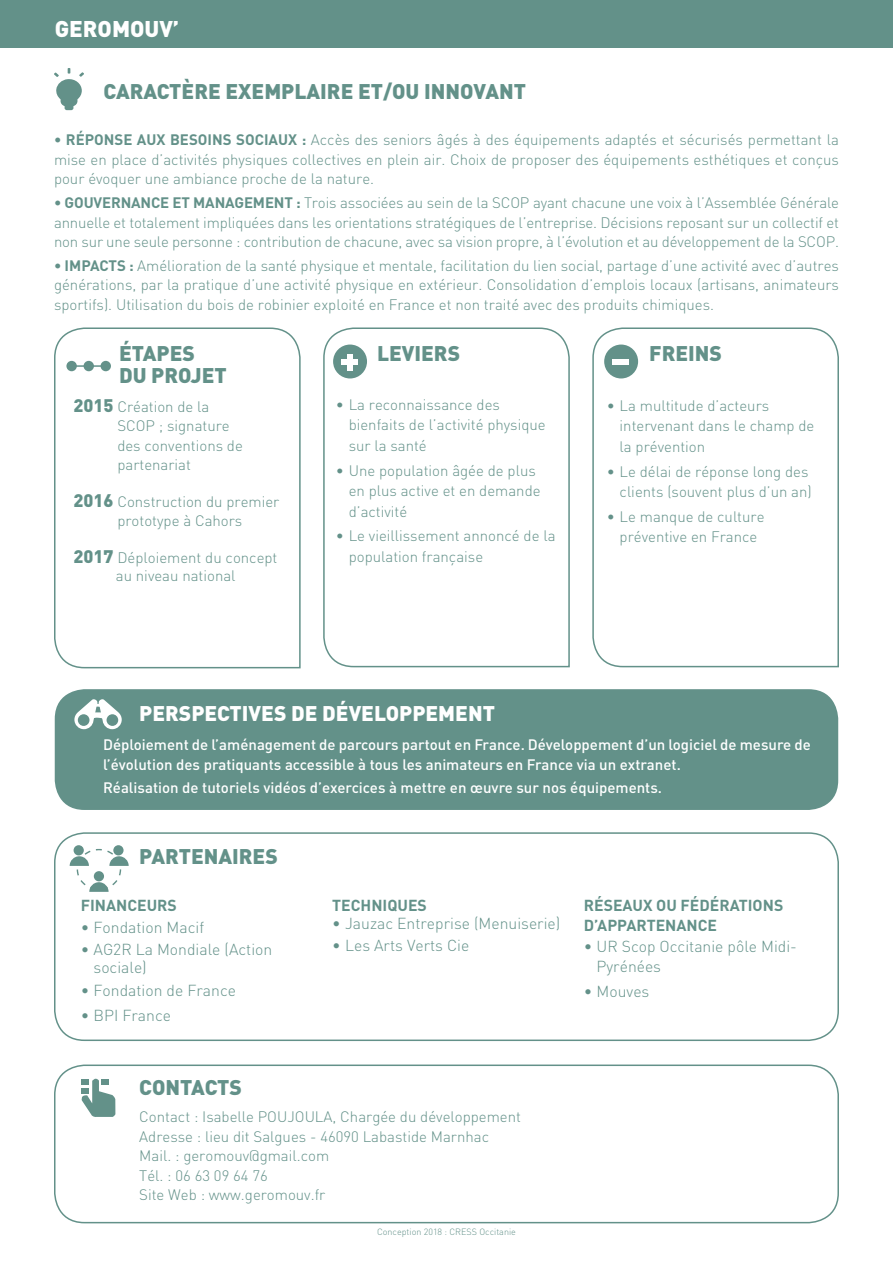
<style>
.page{position:relative;width:893px;height:1263px;background:#fff}
.page>*{position:absolute;margin:0;border:0;box-sizing:border-box;transform-origin:0 0}
.t1{font:900 22.5px "DIN";color:#fff}
.t2{font:900 21px/22.5px "DIN";color:#639189}
.t3{font:900 21px "DIN";color:#fff}
.t4{font:300 15.75px/18px "DIN";color:#639189}
.t5{font:700 15.75px/20.5px "DIN";color:#639189}
.t6{font:300 15px/19.5px "DIN";color:#639189}
.t7{font:500 15px/19.5px "DIN";color:#fff}
.t8{font:300 9px "DIN";color:#639189}
.s1{font-weight:700}
.s2{font-weight:900;font-size:18px}
</style>
<div class="page">
<div style="left:55px;top:689px;width:783px;height:121px;background:#639189;border-radius:30px"></div>
<div style="left:0;top:0;width:893px;height:48px;background:#639189"></div>
<svg style="left:54px;top:68px;width:30px;height:42px"></svg>
<svg style="left:323px;top:327px;width:247px;height:341px"></svg>
<svg style="left:592px;top:327px;width:247px;height:341px"></svg>
<svg style="left:54px;top:327px;width:247px;height:342px"></svg>
<div style="left:604px;top:345px;width:34px;height:33px;background:#639189;border-radius:50%"></div>
<div style="left:613px;top:359px;width:16px;height:6px;background:#fff"></div>
<div style="left:333px;top:345px;width:34px;height:33px;background:#639189;border-radius:50%"></div>
<div style="left:342px;top:359px;width:16px;height:6px;background:#fff"></div>
<div style="left:347px;top:354px;width:6px;height:16px;background:#fff"></div>
<div style="left:66px;top:361px;width:11px;height:10px;background:#639189;border-radius:50%"></div>
<div style="left:84px;top:361px;width:10px;height:10px;background:#639189;border-radius:50%"></div>
<div style="left:101px;top:361px;width:10px;height:10px;background:#639189;border-radius:50%"></div>
<hr style="left:71px;top:365px;width:33px;height:2px;background:#639189">
<div style="left:54px;top:832px;width:785px;height:209px;border:2px solid #639189;border-radius:30px"></div>
<div style="left:54px;top:1064px;width:785px;height:159px;border:2px solid #639189;border-radius:30px"></div>
<svg style="left:74px;top:845px;width:10px;height:10px"></svg>
<svg style="left:113px;top:845px;width:11px;height:10px"></svg>
<svg style="left:70px;top:849px;width:59px;height:43px"></svg>
<svg style="left:81px;top:1078px;width:34px;height:39px"></svg>
<div style="left:82px;top:1088px;width:7px;height:6px;background:#639189"></div>
<div style="left:82px;top:1079px;width:7px;height:6px;background:#639189"></div>
<div style="left:102px;top:1079px;width:7px;height:6px;background:#639189"></div>
<svg style="left:74px;top:699px;width:48px;height:30px"></svg>
<div style="left:78px;top:714px;width:11px;height:12px;background:#639189;border-radius:50%"></div>
<div style="left:107px;top:714px;width:11px;height:12px;background:#639189;border-radius:50%"></div>
<h1 class="t1" style="left:55px;top:14px;width:126px">GEROMOUV’</h1>
<h2 class="t2" style="left:103px;top:79px;width:424px">CARACTÈRE EXEMPLAIRE ET/OU INNOVANT</h2>
<p class="t6" style="left:54px;top:130px;width:786px;text-align:justify"><span class="s1">• RÉPONSE AUX BESOINS SOCIAUX :</span> Accès des seniors âgés à des équipements adaptés et sécurisés permettant la mise en place d’activités physiques collectives en plein air. Choix de proposer des équipements esthétiques et conçus pour évoquer une ambiance proche de la nature.</p>
<p class="t6" style="left:54px;top:193px;width:787px;text-align:justify"><span class="s1">• GOUVERNANCE ET MANAGEMENT :</span> Trois associées au sein de la SCOP ayant chacune une voix à l’Assemblée Générale annuelle et totalement impliquées dans les orientations stratégiques de l’entreprise. Décisions reposant sur un collectif et non sur une seule personne : contribution de chacune, avec sa vision propre, à l’évolution et au développement de la SCOP.</p>
<p class="t6" style="left:54px;top:256px;width:786px;text-align:justify"><span class="s1">• IMPACTS :</span> Amélioration de la santé physique et mentale, facilitation du lien social, partage d’une activité avec d’autres générations, par la pratique d’une activité physique en extérieur. Consolidation d’emplois locaux (artisans, animateurs sportifs). Utilisation du bois de robinier exploité en France et non traité avec des produits chimiques.</p>
<h2 class="t2" style="left:119px;top:341px;width:109px">ÉTAPES<br>DU PROJET</h2>
<h2 class="t2" style="left:377px;top:341px;width:85px">LEVIERS</h2>
<p class="t6" style="left:117px;top:397px;width:127px;text-indent:-44px"><span class="s2">2015</span> Création de la<br>SCOP ; signature des conventions de partenariat</p>
<p class="t6" style="left:73px;top:492px;width:208px;text-align:center"><span class="s2">2016</span> Construction du premier prototype à Cahors</p>
<p class="t6" style="left:73px;top:548px;width:206px;line-height:17.7px;text-align:center"><span class="s2">2017</span> Déploiement du concept au niveau national</p>
<p class="t6" style="left:349px;top:394px;width:199px;line-height:20.5px;text-indent:-13px">• La reconnaissance des bienfaits de l’activité physique sur la santé</p>
<p class="t6" style="left:349px;top:460px;width:193px;line-height:20.5px;text-indent:-13px">• Une population âgée de plus en plus active et en demande d’activité</p>
<p class="t6" style="left:349px;top:525px;width:208px;line-height:20.5px;text-indent:-13px">• Le vieillissement annoncé de la population française</p>
<h2 class="t3" style="left:139px;top:699px;width:357px">PERSPECTIVES DE DÉVELOPPEMENT</h2>
<h2 class="t2" style="left:649px;top:341px;width:74px">FREINS</h2>
<p class="t6" style="left:620px;top:395px;width:196px;line-height:20.5px;text-indent:-13px">• La multitude d’acteurs intervenant dans le champ de la prévention</p>
<p class="t6" style="left:607px;top:461px;width:206px;line-height:20.5px;text-align:right">• Le délai de réponse long des clients (souvent plus d’un an)</p>
<p class="t6" style="left:607px;top:506px;width:159px;line-height:20.5px;text-align:center">• Le manque de culture préventive en France</p>
<p class="t7" style="left:103px;top:734px;width:709px">Déploiement de l’aménagement de parcours partout en France. Développement d’un logiciel de mesure de l’évolution des pratiquants accessible à tous les animateurs en France via un extranet.</p>
<p class="t7" style="left:103px;top:778px;width:560px">Réalisation de tutoriels vidéos d’exercices à mettre en œuvre sur nos équipements.</p>
<h2 class="t2" style="left:139px;top:844px;width:140px">PARTENAIRES</h2>
<p class="t5" style="left:81px;top:894px;width:98px">FINANCEURS</p>
<p class="t4" style="left:81px;top:918px;width:125px">• Fondation Macif</p>
<p class="t4" style="left:94px;top:941px;width:180px;text-indent:-13px">• AG2R La Mondiale (Action sociale)</p>
<p class="t4" style="left:81px;top:981px;width:157px">• Fondation de France</p>
<p class="t4" style="left:81px;top:1006px;width:92px">• BPI France</p>
<p class="t5" style="left:332px;top:894px;width:96px">TECHNIQUES</p>
<p class="t4" style="left:332px;top:914px;width:229px">• Jauzac Entreprise (Menuiserie)</p>
<p class="t4" style="left:332px;top:936px;width:138px">• Les Arts Verts Cie</p>
<h2 class="t2" style="left:139px;top:1075px;width:104px">CONTACTS</h2>
<p class="t6" style="left:139px;top:1107px;width:383px">Contact : Isabelle POUJOULA, Chargée du développement Adresse : lieu dit Salgues - 46090 Labastide Marnhac Mail. : geromouv@gmail.com<br>Tél. : 06 63 09 64 76<br>Site Web : www.geromouv.fr</p>
<p class="t8" style="left:377px;top:1226px;width:140px">Conception 2018 : CRESS Occitanie</p>
<p class="t5" style="left:584px;top:894px;width:201px">RÉSEAUX OU FÉDÉRATIONS<br>D’APPARTENANCE</p>
<p class="t4" style="left:597px;top:935px;width:202px;line-height:20.5px;text-indent:-13px">• UR Scop Occitanie pôle Midi-<br>Pyrénées</p>
<p class="t4" style="left:584px;top:982px;width:67px">• Mouves</p>
</div>
